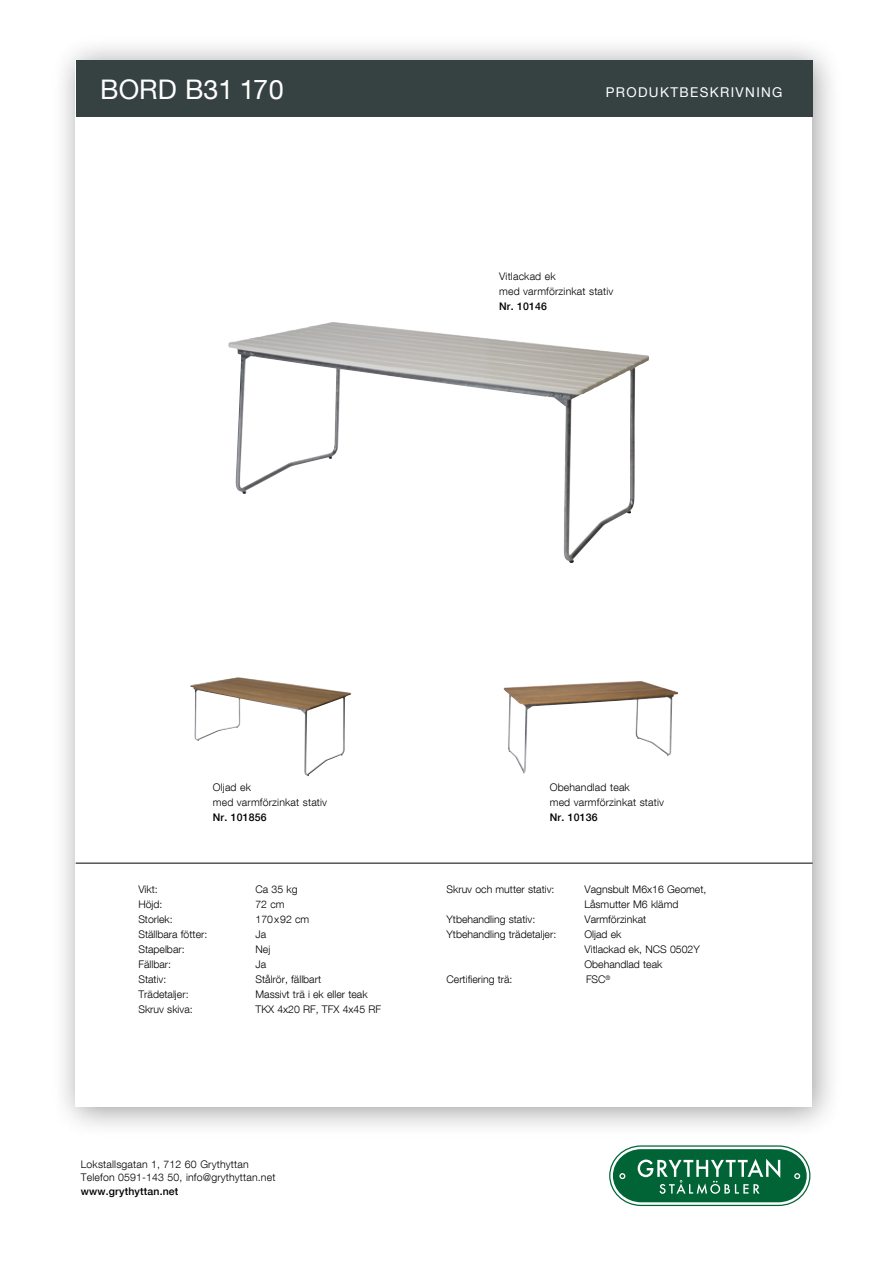
<style>
.page{position:relative;width:893px;height:1263px;background:#fff}
.page>*{position:absolute;margin:0;border:0;box-sizing:border-box;transform-origin:0 0}
.t1{font:27px "Helvetica Neue LT Com";color:#fff}
.t2{font:13.5px "Helvetica Neue LT Com";letter-spacing:.1em;color:#fff}
.t3{font:300 10.5px/15px "Helvetica Neue LT Com";color:#000}
.t4{font:500 10.5px "Helvetica Neue LT Com";letter-spacing:.015em;color:#000}
</style>
<div class="page">
<div style="left:50px;top:35px;width:793px;height:1104px;background:#000;opacity:.4"></div>
<div style="left:76px;top:61px;width:736px;height:1046px;background:#fff"></div>
<div style="left:76px;top:60px;width:737px;height:57px;background:#364242"></div>
<hr style="left:76px;top:863px;width:737px;height:1px;background:#000">
<svg style="left:609px;top:1146px;width:201px;height:60px"></svg>
<img style="left:228px;top:322px;width:421px;height:241px">
<img style="left:190px;top:677px;width:161px;height:99px">
<img style="left:504px;top:681px;width:174px;height:92px">
<h1 class="t1" style="left:100px;top:73px;width:185px">BORD B31 170</h1>
<p class="t2" style="left:606px;top:83px;width:178px">PRODUKTBESKRIVNING</p>
<p class="t3" style="left:499px;top:268px;width:116px">Vitlackad ek<br>med varmförzinkat stativ</p>
<p class="t4" style="left:499px;top:300px;width:49px">Nr. 10146</p>
<p class="t3" style="left:213px;top:779px;width:116px">Oljad ek<br>med varmförzinkat stativ</p>
<p class="t4" style="left:213px;top:811px;width:55px">Nr. 101856</p>
<p class="t3" style="left:138px;top:882px;width:21px">Vikt:</p>
<p class="t3" style="left:255px;top:882px;width:44px">Ca 35 kg</p>
<p class="t3" style="left:138px;top:897px;width:26px">Höjd:</p>
<p class="t3" style="left:255px;top:897px;width:31px">72 cm</p>
<p class="t3" style="left:138px;top:912px;width:36px">Storlek:</p>
<p class="t3" style="left:255px;top:912px;width:55px">170x92 cm</p>
<p class="t3" style="left:138px;top:927px;width:70px">Ställbara fötter:</p>
<p class="t3" style="left:255px;top:927px;width:12px">Ja</p>
<p class="t3" style="left:138px;top:942px;width:48px">Stapelbar:</p>
<p class="t3" style="left:255px;top:942px;width:16px">Nej</p>
<p class="t3" style="left:138px;top:957px;width:34px">Fällbar:</p>
<p class="t3" style="left:256px;top:957px;width:12px">Ja</p>
<p class="t3" style="left:138px;top:972px;width:30px">Stativ:</p>
<p class="t3" style="left:256px;top:972px;width:67px">Stålrör, fällbart</p>
<p class="t3" style="left:138px;top:987px;width:52px">Trädetaljer:</p>
<p class="t3" style="left:256px;top:987px;width:114px">Massivt trä i ek eller teak</p>
<p class="t3" style="left:138px;top:1002px;width:56px">Skruv skiva:</p>
<p class="t3" style="left:256px;top:1002px;width:127px">TKX 4x20 RF, TFX 4x45 RF</p>
<p class="t3" style="left:81px;top:1157px;width:196px;line-height:13.5px">Lokstallsgatan 1, 712 60 Grythyttan<br>Telefon 0591-143 50, info@grythyttan.net</p>
<p class="t4" style="left:81px;top:1185px;width:99px">www.grythyttan.net</p>
<p class="t3" style="left:550px;top:779px;width:116px">Obehandlad teak<br>med varmförzinkat stativ</p>
<p class="t4" style="left:550px;top:811px;width:49px">Nr. 10136</p>
<p class="t3" style="left:446px;top:882px;width:110px">Skruv och mutter stativ:</p>
<p class="t3" style="left:584px;top:882px;width:123px">Vagnsbult M6x16 Geomet,<br>Låsmutter M6 klämd</p>
<p class="t3" style="left:446px;top:912px;width:90px">Ytbehandling stativ:</p>
<p class="t3" style="left:584px;top:912px;width:63px">Varmförzinkat</p>
<p class="t3" style="left:446px;top:927px;width:111px">Ytbehandling trädetaljer:</p>
<p class="t3" style="left:584px;top:927px;width:117px">Oljad ek<br>Vitlackad ek, NCS 0502Y<br>Obehandlad teak</p>
<p class="t3" style="left:446px;top:972px;width:68px">Certifiering trä:</p>
<p class="t3" style="left:586px;top:972px;width:26px">FSC<sup>®</sup></p>
</div>
